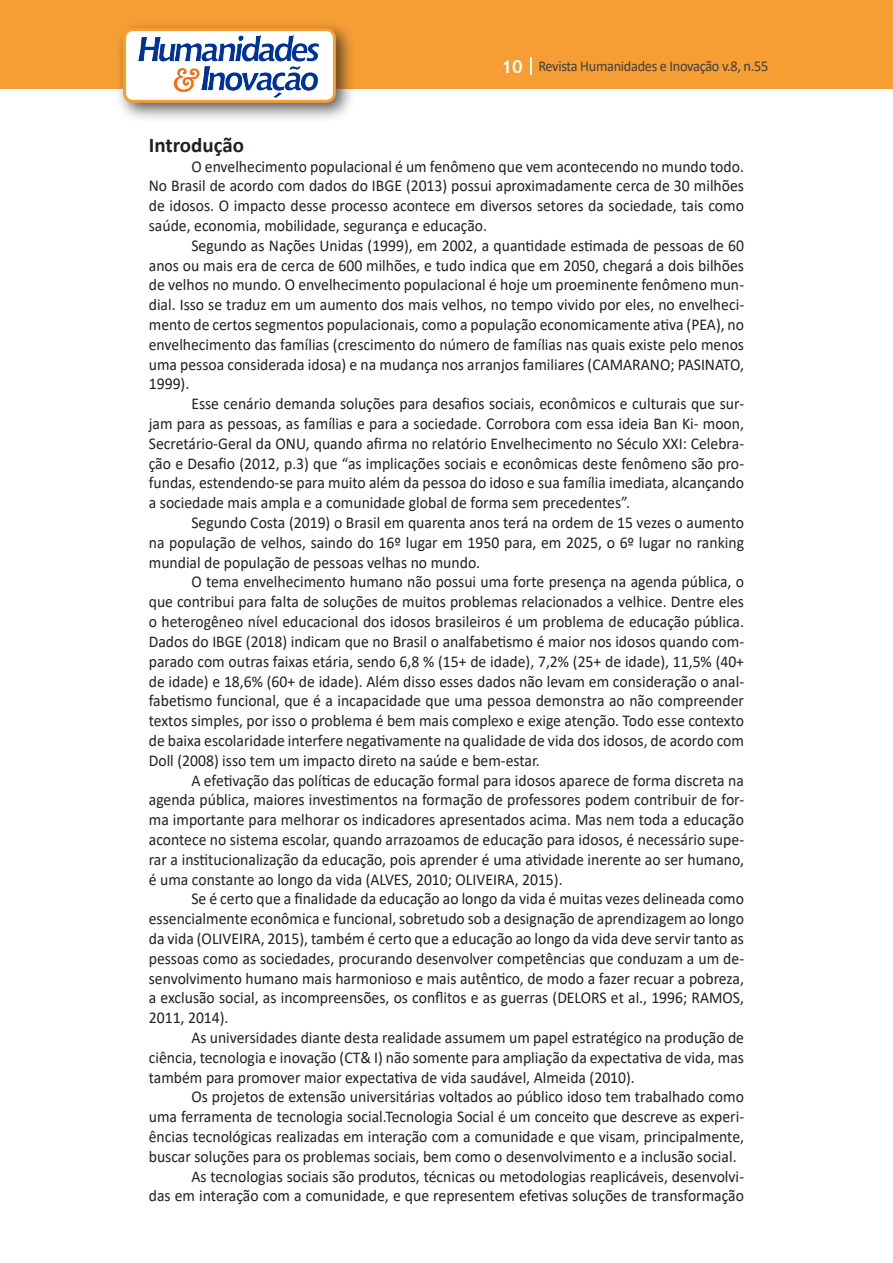
<style>
.page{position:relative;width:893px;height:1263px;background:#fff}
.page>*{position:absolute;margin:0;border:0;box-sizing:border-box;transform-origin:0 0}
.Titulo_2{font:700 21px "Calibri";color:#231f20}
.Texto{font:16.5px/19.8px "Calibri";color:#231f20;text-align:justify;scale:.95 1}
.t1{font:15px "Calibri";letter-spacing:-.02em;color:#3e3e3f;scale:.95 1}
.s1{font-family:"Trebuchet MS";font-weight:700;font-size:18px;color:#fff}
</style>
<div class="page">
<div style="left:0;top:0;width:893px;height:88px;background:#f69e34"></div>
<svg style="left:530px;top:57px;width:2px;height:18px"></svg>
<div style="left:115px;top:20px;width:241px;height:103px;background:#231f20;opacity:.75"></div>
<div style="left:125px;top:30px;width:209px;height:71px;background:#fff;border-radius:9px"></div>
<img style="left:138px;top:35px;width:181px;height:62px">
<div style="left:123px;top:28px;width:213px;height:75px;border:3px solid #f69e34;border-radius:9px"></div>
<p class="t1" style="left:501px;top:56px;width:282px"><span class="s1">10</span> Revista Humanidades e Inovação v.8, n.55</p>
<p class="Titulo_2" style="left:149px;top:130px;width:97px">Introdução</p>
<p class="Texto" style="left:149px;top:156px;width:628px;text-indent:43px">O envelhecimento populacional é um fenômeno que vem acontecendo no mundo todo.<br>No Brasil de acordo com dados do IBGE (2013) possui aproximadamente cerca de 30 milhões de idosos. O impacto desse processo acontece em diversos setores da sociedade, tais como saúde, economia, mobilidade, segurança e educação.</p>
<p class="Texto" style="left:149px;top:235px;width:628px;text-indent:43px">Segundo as Nações Unidas (1999), em 2002, a quantidade estimada de pessoas de 60 anos ou mais era de cerca de 600 milhões, e tudo indica que em 2050, chegará a dois bilhões de velhos no mundo. O envelhecimento populacional é hoje um proeminente fenômeno mun&shy;dial. Isso se traduz em um aumento dos mais velhos, no tempo vivido por eles, no envelheci&shy;mento de certos segmentos populacionais, como a população economicamente ativa (PEA), no envelhecimento das famílias (crescimento do número de famílias nas quais existe pelo menos uma pessoa considerada idosa) e na mudança nos arranjos familiares (CAMARANO; PASINATO, 1999).</p>
<p class="Texto" style="left:149px;top:393px;width:628px;text-indent:43px">Esse cenário demanda soluções para desafios sociais, econômicos e culturais que sur&shy;jam para as pessoas, as famílias e para a sociedade. Corrobora com essa ideia Ban Ki- moon, Secretário-Geral da ONU, quando afirma no relatório Envelhecimento no Século XXI: Celebra&shy;ção e Desafio (2012, p.3) que “as implicações sociais e econômicas deste fenômeno são pro&shy;fundas, estendendo-se para muito além da pessoa do idoso e sua família imediata, alcançando a sociedade mais ampla e a comunidade global de forma sem precedentes”.</p>
<p class="Texto" style="left:149px;top:512px;width:628px;text-indent:43px">Segundo Costa (2019) o Brasil em quarenta anos terá na ordem de 15 vezes o aumento na população de velhos, saindo do 16º lugar em 1950 para, em 2025, o 6º lugar no ranking mundial de população de pessoas velhas no mundo.</p>
<p class="Texto" style="left:149px;top:572px;width:628px;text-indent:43px">O tema envelhecimento humano não possui uma forte presença na agenda pública, o que contribui para falta de soluções de muitos problemas relacionados a velhice. Dentre eles o heterogêneo nível educacional dos idosos brasileiros é um problema de educação pública.<br>Dados do IBGE (2018) indicam que no Brasil o analfabetismo é maior nos idosos quando com&shy;parado com outras faixas etária, sendo 6,8 % (15+ de idade), 7,2% (25+ de idade), 11,5% (40+ de idade) e 18,6% (60+ de idade). Além disso esses dados não levam em consideração o anal&shy;fabetismo funcional, que é a incapacidade que uma pessoa demonstra ao não compreender textos simples, por isso o problema é bem mais complexo e exige atenção. Todo esse contexto de baixa escolaridade interfere negativamente na qualidade de vida dos idosos, de acordo com Doll (2008) isso tem um impacto direto na saúde e bem-estar.</p>
<p class="Texto" style="left:149px;top:770px;width:628px;text-indent:43px">A efetivação das políticas de educação formal para idosos aparece de forma discreta na agenda pública, maiores investimentos na formação de professores podem contribuir de for&shy;ma importante para melhorar os indicadores apresentados acima. Mas nem toda a educação acontece no sistema escolar, quando arrazoamos de educação para idosos, é necessário supe&shy;rar a institucionalização da educação, pois aprender é uma atividade inerente ao ser humano, é uma constante ao longo da vida (ALVES, 2010; OLIVEIRA, 2015).</p>
<p class="Texto" style="left:149px;top:888px;width:628px;text-indent:43px">Se é certo que a finalidade da educação ao longo da vida é muitas vezes delineada como essencialmente econômica e funcional, sobretudo sob a designação de aprendizagem ao longo da vida (OLIVEIRA, 2015), também é certo que a educação ao longo da vida deve servir tanto as pessoas como as sociedades, procurando desenvolver competências que conduzam a um de&shy;senvolvimento humano mais harmonioso e mais autêntico, de modo a fazer recuar a pobreza, a exclusão social, as incompreensões, os conflitos e as guerras (DELORS et al., 1996; RAMOS, 2011, 2014).</p>
<p class="Texto" style="left:149px;top:1027px;width:628px;text-indent:43px">As universidades diante desta realidade assumem um papel estratégico na produção de ciência, tecnologia e inovação (CT&amp; I) não somente para ampliação da expectativa de vida, mas também para promover maior expectativa de vida saudável, Almeida (2010).</p>
<p class="Texto" style="left:149px;top:1086px;width:628px;text-indent:43px">Os projetos de extensão universitárias voltados ao público idoso tem trabalhado como uma ferramenta de tecnologia social.Tecnologia Social é um conceito que descreve as experi&shy;ências tecnológicas realizadas em interação com a comunidade e que visam, principalmente, buscar soluções para os problemas sociais, bem como o desenvolvimento e a inclusão social.</p>
<p class="Texto" style="left:149px;top:1166px;width:628px;text-align:right">As tecnologias sociais são produtos, técnicas ou metodologias reaplicáveis, desenvolvi-<br>das em interação com a comunidade, e que representem efetivas soluções de transformação</p>
</div>
